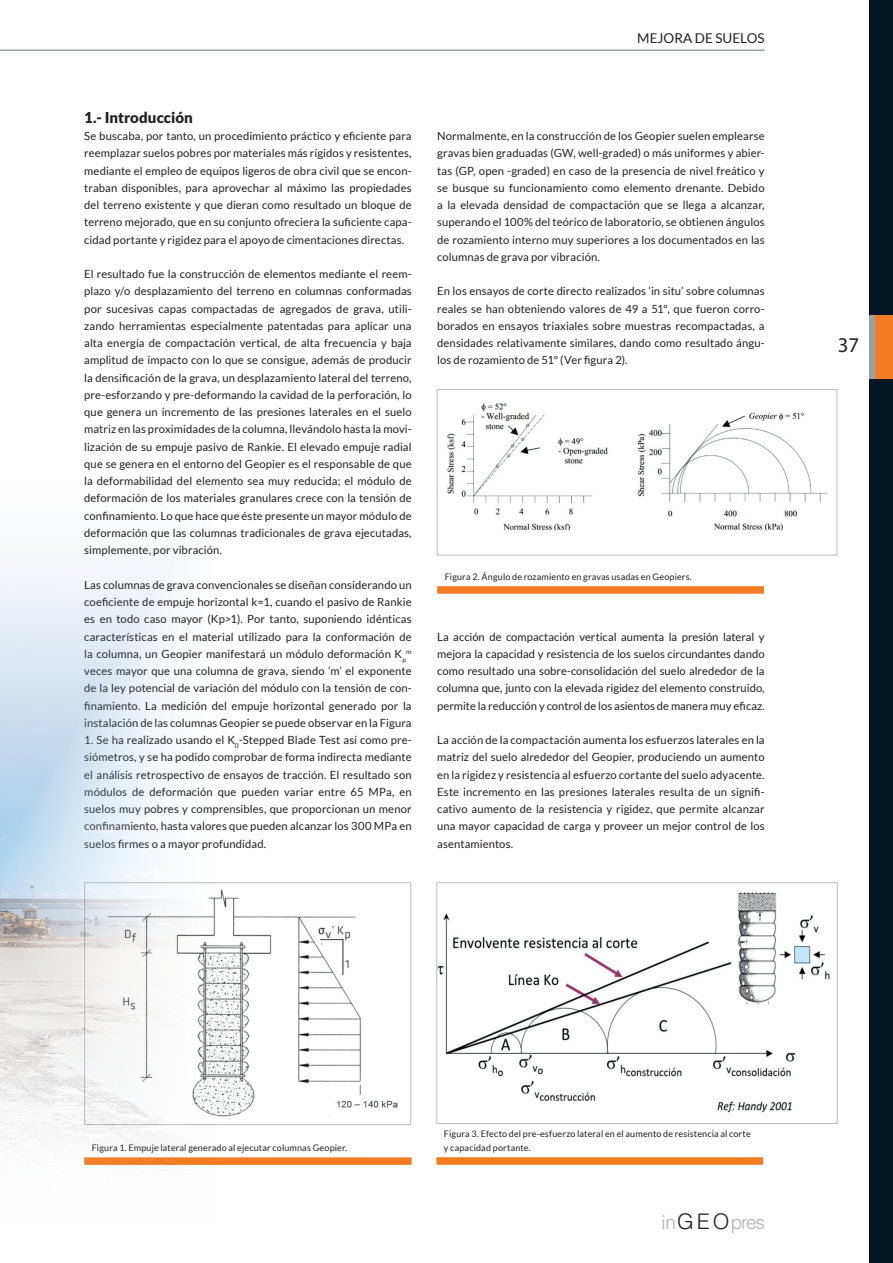
<style>
.page{position:relative;width:893px;height:1263px;background:#fff}
.page>*{position:absolute;margin:0;border:0;box-sizing:border-box;transform-origin:0 0}
.t1{font:21px "Myriad Pro";color:#231f20}
.t2{font:300 19.05px "Helvetica";letter-spacing:-.06em;color:#afafb0}
.t3{font:900 15px "Lato";letter-spacing:-.005em;color:#231f20}
.t4{font:13.5px "Lato";color:#231f20}
.t5{font:11.25px/17.2px "Lato";letter-spacing:.01em;color:#231f20;text-align:justify}
.t6{font:9px/13.5px "Lato";letter-spacing:.015em;color:#231f20}
.t7{font:6.6px "Lato";color:#231f20}
.s1{font-size:21.45px;color:#231f20}
</style>
<div class="page">
<div style="left:869px;top:0;width:24px;height:1262px;background:#011622"></div>
<div style="left:869px;top:315px;width:6px;height:64px;background:#94a2aa"></div>
<div style="left:875px;top:315px;width:18px;height:64px;background:#f47b21"></div>
<hr style="left:0;top:49px;width:765px;height:2px;background:#94a2aa">
<img style="left:235px;top:897px;width:163px;height:219px">
<div style="left:84px;top:1157px;width:328px;height:7px;background:#f47b21"></div>
<img style="left:446px;top:403px;width:382px;height:128px">
<div style="left:437px;top:389px;width:400px;height:166px;border:1px solid #bcbdc0"></div>
<div style="left:437px;top:586px;width:327px;height:7px;background:#f47b21"></div>
<img style="left:438px;top:892px;width:392px;height:221px">
<div style="left:436px;top:882px;width:402px;height:241px;border:1px solid #bcbdc0"></div>
<div style="left:436px;top:1157px;width:327px;height:7px;background:#f47b21"></div>
<img style="left:0;top:565px;width:235px;height:600px">
<p class="t4" style="left:637px;top:30px;width:129px">MEJORA DE SUELOS</p>
<h3 class="t3" style="left:84px;top:108px;width:110px">1.- Introducción</h3>
<p class="t5" style="left:84px;top:127px;width:329px">Se buscaba, por tanto, un procedimiento práctico y eficiente para reemplazar suelos pobres por materiales más rígidos y resistentes, mediante el empleo de equipos ligeros de obra civil que se encon&shy;traban disponibles, para aprovechar al máximo las propiedades del terreno existente y que dieran como resultado un bloque de terreno mejorado, que en su conjunto ofreciera la suficiente capa&shy;cidad portante y rigidez para el apoyo de cimentaciones directas.</p>
<p class="t5" style="left:84px;top:265px;width:329px">El resultado fue la construcción de elementos mediante el reem&shy;plazo y/o desplazamiento del terreno en columnas conformadas por sucesivas capas compactadas de agregados de grava, utili&shy;zando herramientas especialmente patentadas para aplicar una alta energía de compactación vertical, de alta frecuencia y baja amplitud de impacto con lo que se consigue, además de producir la densificación de la grava, un desplazamiento lateral del terreno, pre-esforzando y pre-deformando la cavidad de la perforación, lo que genera un incremento de las presiones laterales en el suelo matriz en las proximidades de la columna, llevándolo hasta la movi&shy;lización de su empuje pasivo de Rankie. El elevado empuje radial que se genera en el entorno del Geopier es el responsable de que la deformabilidad del elemento sea muy reducida; el módulo de deformación de los materiales granulares crece con la tensión de confinamiento. Lo que hace que éste presente un mayor módulo de deformación que las columnas tradicionales de grava ejecutadas, simplemente, por vibración.</p>
<p class="t5" style="left:84px;top:575px;width:329px">Las columnas de grava convencionales se diseñan considerando un coeficiente de empuje horizontal k=1, cuando el pasivo de Rankie es en todo caso mayor (Kp&gt;1). Por tanto, suponiendo idénticas características en el material utilizado para la conformación de la columna, un Geopier manifestará un módulo deformación K<sub>p</sub></p>
<p class="t7" style="left:406px;top:647px;width:7px">m</p>
<p class="t5" style="left:84px;top:662px;width:329px">veces mayor que una columna de grava, siendo ‘m’ el exponente de la ley potencial de variación del módulo con la tensión de con&shy;finamiento. La medición del empuje horizontal generado por la instalación de las columnas Geopier se puede observar en la Figura</p>
<p class="t5" style="left:84px;top:731px;width:329px">1. Se ha realizado usando el K<sub>0</sub>-Stepped Blade Test así como pre&shy;siómetros, y se ha podido comprobar de forma indirecta mediante el análisis retrospectivo de ensayos de tracción. El resultado son módulos de deformación que pueden variar entre 65 MPa, en suelos muy pobres y comprensibles, que proporcionan un menor confinamiento, hasta valores que pueden alcanzar los 300 MPa en suelos firmes o a mayor profundidad.</p>
<p class="t5" style="left:437px;top:127px;width:329px">Normalmente, en la construcción de los Geopier suelen emplearse gravas bien graduadas (GW, well-graded) o más uniformes y abier&shy;tas (GP, open -graded) en caso de la presencia de nivel freático y se busque su funcionamiento como elemento drenante. Debido a la elevada densidad de compactación que se llega a alcanzar, superando el 100% del teórico de laboratorio, se obtienen ángulos de rozamiento interno muy superiores a los documentados en las columnas de grava por vibración.</p>
<p class="t5" style="left:437px;top:282px;width:329px">En los ensayos de corte directo realizados ‘in situ’ sobre columnas reales se han obteniendo valores de 49 a 51º, que fueron corro&shy;borados en ensayos triaxiales sobre muestras recompactadas, a densidades relativamente similares, dando como resultado ángu&shy;los de rozamiento de 51º (Ver figura 2).</p>
<p class="t6" style="left:445px;top:569px;width:249px">Figura 2. Ángulo de rozamiento en gravas usadas en Geopiers.</p>
<p class="t5" style="left:437px;top:627px;width:329px">La acción de compactación vertical aumenta la presión lateral y mejora la capacidad y resistencia de los suelos circundantes dando como resultado una sobre-consolidación del suelo alrededor de la columna que, junto con la elevada rigidez del elemento construido, permite la reducción y control de los asientos de manera muy eficaz.</p>
<p class="t5" style="left:437px;top:731px;width:329px">La acción de la compactación aumenta los esfuerzos laterales en la matriz del suelo alrededor del Geopier, produciendo un aumento en la rigidez y resistencia al esfuerzo cortante del suelo adyacente.<br>Este incremento en las presiones laterales resulta de un signifi&shy;cativo aumento de la resistencia y rigidez, que permite alcanzar una mayor capacidad de carga y proveer un mejor control de los asentamientos.</p>
<h1 class="t1" style="left:838px;top:332px;width:23px">37</h1>
<p class="t6" style="left:92px;top:1140px;width:257px">Figura 1. Empuje lateral generado al ejecutar columnas Geopier.</p>
<p class="t6" style="left:444px;top:1126px;width:308px">Figura 3. Efecto del pre-esfuerzo lateral en el aumento de resistencia al corte y capacidad portante.</p>
<h2 class="t2" style="left:661px;top:1210px;width:105px">in<span class="s1">GEO</span>pres</h2>
</div>
